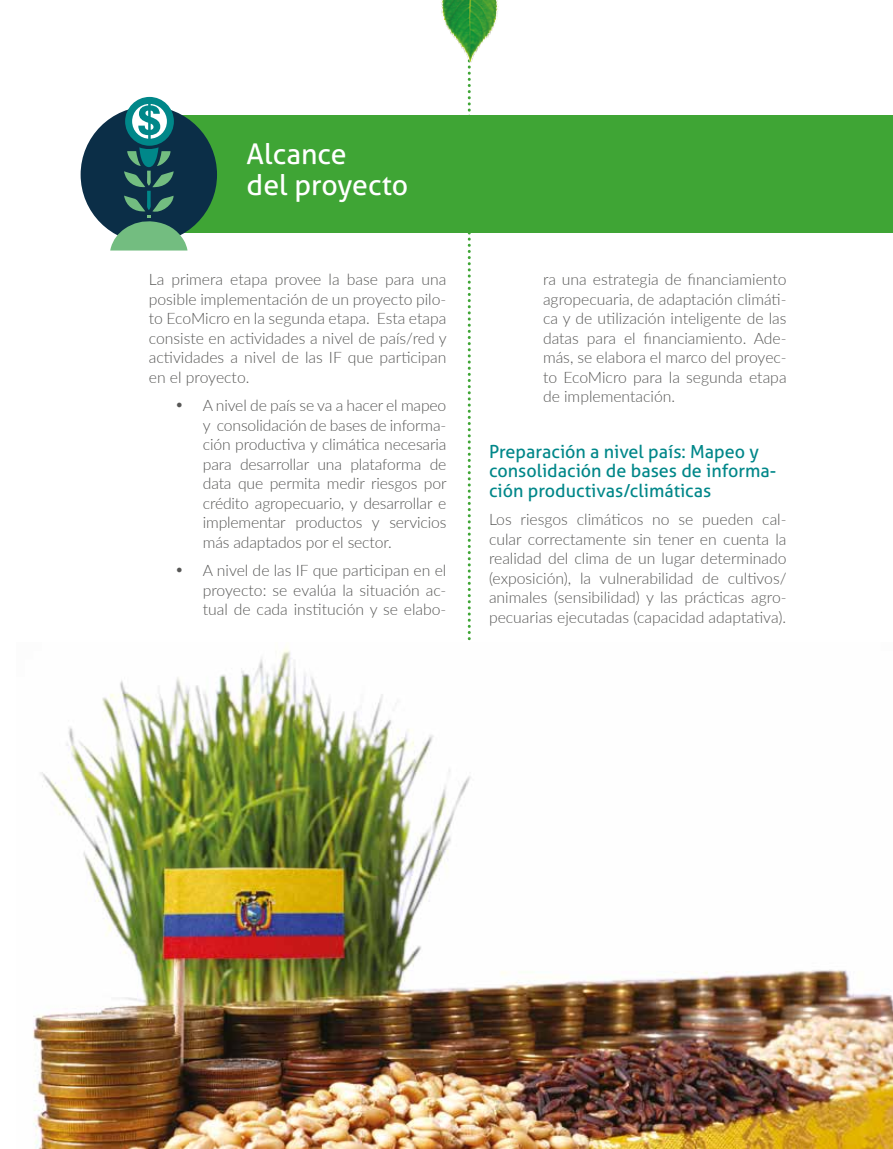
<style>
.page{position:relative;width:893px;height:1149px;background:#fff}
.page>*{position:absolute;margin:0;border:0;box-sizing:border-box;transform-origin:0 0}
.t1{font:28.5px/31.5px "Aller";color:#fff}
.t2{font:18px/19.5px "Aller";color:#008789}
.t3{font:300 15.75px/19.5px "Lato";color:#575756;text-align:justify}
</style>
<div class="page">
<svg style="left:468px;top:71px;width:3px;height:570px"></svg>
<img style="left:441px;top:0;width:57px;height:69px">
<img style="left:33px;top:648px;width:860px;height:500px">
<div style="left:170px;top:115px;width:723px;height:117px;background:#3fa535"></div>
<div style="left:81px;top:106px;width:136px;height:137px;background:#0b2e47;border-radius:50%"></div>
<svg style="left:110px;top:97px;width:77px;height:153px"></svg>
<h1 class="t1" style="left:247px;top:138px;width:163px">Alcance<br>del proyecto</h1>
<p class="t3" style="left:149px;top:269px;width:299px">La primera etapa provee la base para una posible implementación de un proyecto pilo&shy;to EcoMicro en la segunda etapa. Esta etapa consiste en actividades a nivel de país/red y actividades a nivel de las IF que participan en el proyecto.</p>
<p class="t3" style="left:203px;top:395px;width:245px;text-indent:-27px">• A nivel de país se va a hacer el mapeo y consolidación de bases de informa&shy;ción productiva y climática necesaria para desarrollar una plataforma de data que permita medir riesgos por crédito agropecuario, y desarrollar e implementar productos y servicios más adaptados por el sector.</p>
<p class="t3" style="left:203px;top:560px;width:245px;text-indent:-27px">• A nivel de las IF que participan en el proyecto: se evalúa la situación ac&shy;tual de cada institución y se elabo-</p>
<p class="t3" style="left:543px;top:269px;width:245px">ra una estrategia de financiamiento agropecuaria, de adaptación climáti&shy;ca y de utilización inteligente de las datas para el financiamiento. Ade&shy;más, se elabora el marco del proyec&shy;to EcoMicro para la segunda etapa de implementación.</p>
<p class="t2" style="left:489px;top:441px;width:289px">Preparación a nivel país: Mapeo y consolidación de bases de informa&shy;ción productivas/climáticas</p>
<p class="t3" style="left:489px;top:509px;width:299px">Los riesgos climáticos no se pueden cal&shy;cular correctamente sin tener en cuenta la realidad del clima de un lugar determinado (exposición), la vulnerabilidad de cultivos/ animales (sensibilidad) y las prácticas agro&shy;pecuarias ejecutadas (capacidad adaptativa).</p>
</div>
